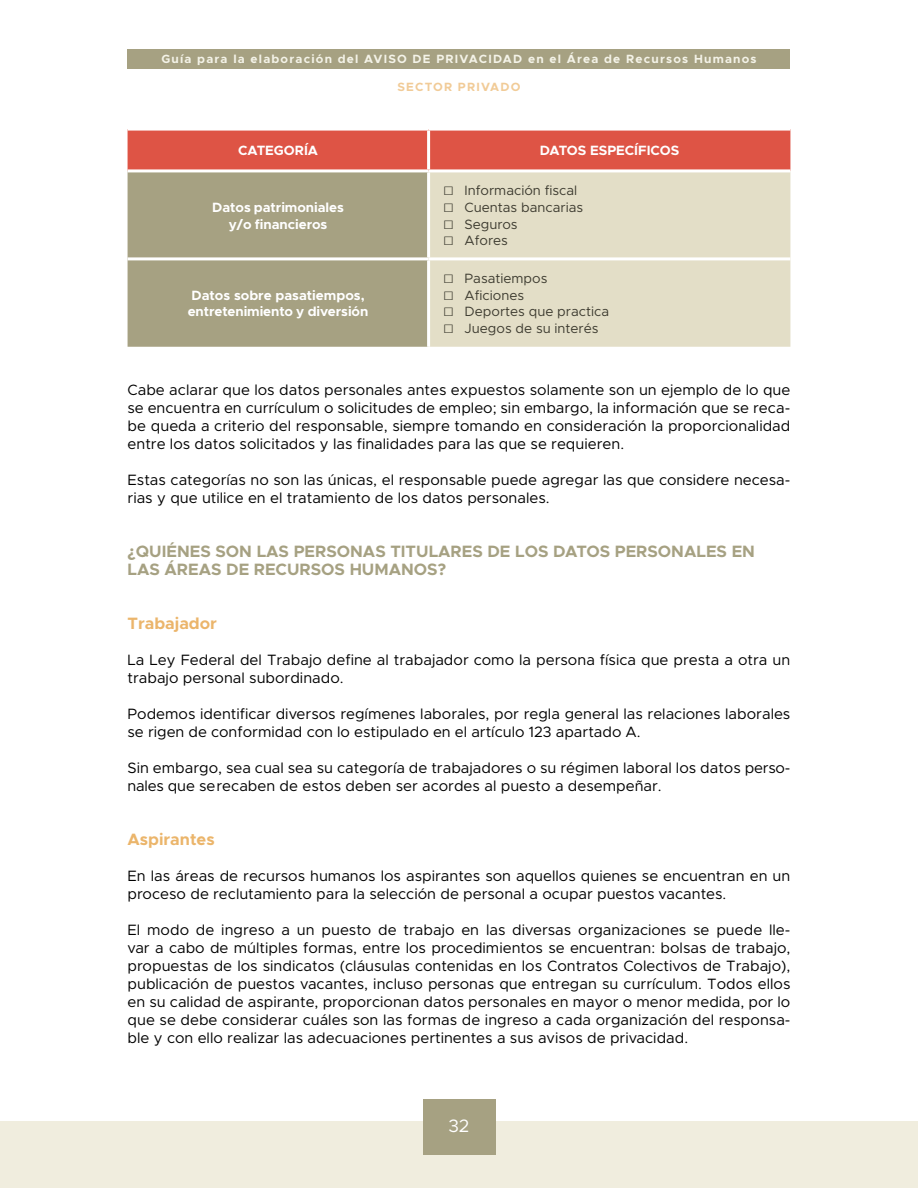
<style>
.page{position:relative;width:918px;height:1188px;background:#fff}
.page>*{position:absolute;margin:0;border:0;box-sizing:border-box;transform-origin:0 0}
.t1{font:18px "Metropolis";color:#fff}
.t2{font:700 16.5px/18px "Metropolis";color:#a6a182}
.t3{font:700 16.5px "Metropolis";color:#ebb56b}
.t4{font:15px/18px "Metropolis";color:#000}
.t5{font:13.5px "Metropolis";color:#3d3b30}
.t6{font:700 13.5px/16.5px "Metropolis";letter-spacing:-.005em;color:#fff;text-align:center}
.t7{font:700 12px "Metropolis";letter-spacing:.1em;color:#f4f3e8}
.t8{font:700 12px "Metropolis";letter-spacing:.1em;color:#f1cb97}
.s1{font-family:"Calibri";font-weight:300;font-size:18px}
</style>
<div class="page">
<div style="left:0;top:1121px;width:918px;height:67px;background:#f0edde"></div>
<div style="left:423px;top:1099px;width:72px;height:56px;background:#a6a182"></div>
<div style="left:128px;top:49px;width:662px;height:20px;background:#a6a182"></div>
<div style="left:128px;top:131px;width:662px;height:38px;background:#de5445"></div>
<div style="left:128px;top:172px;width:299px;height:175px;background:#a6a182"></div>
<div style="left:430px;top:172px;width:360px;height:175px;background:#e3dec7"></div>
<hr style="left:427px;top:131px;width:3px;height:38px;background:#fff">
<hr style="left:128px;top:257px;width:301px;height:3px;background:#fff">
<hr style="left:429px;top:257px;width:361px;height:3px;background:#fff">
<p class="t7" style="left:161px;top:51px;width:597px">Guía para la elaboración del AVISO DE PRIVACIDAD en el Área de Recursos Humanos</p>
<p class="t8" style="left:397px;top:80px;width:125px">SECTOR PRIVADO</p>
<p class="t6" style="left:238px;top:142px;width:82px">CATEGORÍA</p>
<p class="t6" style="left:540px;top:142px;width:141px">DATOS ESPECÍFICOS</p>
<p class="t6" style="left:212px;top:199px;width:133px">Datos patrimoniales y/o financieros</p>
<p class="t6" style="left:188px;top:287px;width:182px;text-align:left">Datos sobre pasatiempos, entretenimiento y diversión</p>
<p class="t5" style="left:443px;top:182px;width:136px"><span class="s1">□</span> Información fiscal</p>
<p class="t5" style="left:443px;top:199px;width:142px"><span class="s1">□</span> Cuentas bancarias</p>
<p class="t5" style="left:443px;top:216px;width:76px"><span class="s1">□</span> Seguros</p>
<p class="t5" style="left:443px;top:232px;width:66px"><span class="s1">□</span> Afores</p>
<p class="t5" style="left:443px;top:270px;width:106px"><span class="s1">□</span> Pasatiempos</p>
<p class="t5" style="left:443px;top:287px;width:83px"><span class="s1">□</span> Aficiones</p>
<p class="t5" style="left:443px;top:303px;width:168px"><span class="s1">□</span> Deportes que practica</p>
<p class="t5" style="left:443px;top:320px;width:157px"><span class="s1">□</span> Juegos de su interés</p>
<p class="t4" style="left:128px;top:381px;width:664px;text-align:justify">Cabe aclarar que los datos personales antes expuestos solamente son un ejemplo de lo que se encuentra en currículum o solicitudes de empleo; sin embargo, la información que se reca&shy;be queda a criterio del responsable, siempre tomando en consideración la proporcionalidad entre los datos solicitados y las finalidades para las que se requieren.</p>
<p class="t4" style="left:128px;top:471px;width:664px">Estas categorías no son las únicas, el responsable puede agregar las que considere necesa&shy;rias y que utilice en el tratamiento de los datos personales.</p>
<p class="t2" style="left:128px;top:542px;width:629px">¿QUIÉNES SON LAS PERSONAS TITULARES DE LOS DATOS PERSONALES EN<br>LAS ÁREAS DE RECURSOS HUMANOS?</p>
<p class="t3" style="left:128px;top:613px;width:91px">Trabajador</p>
<p class="t4" style="left:128px;top:651px;width:664px">La Ley Federal del Trabajo define al trabajador como la persona física que presta a otra un trabajo personal subordinado.</p>
<p class="t4" style="left:128px;top:705px;width:664px">Podemos identificar diversos regímenes laborales, por regla general las relaciones laborales se rigen de conformidad con lo estipulado en el artículo 123 apartado A.</p>
<p class="t4" style="left:128px;top:759px;width:664px">Sin embargo, sea cual sea su categoría de trabajadores o su régimen laboral los datos perso&shy;nales que se recaben de estos deben ser acordes al puesto a desempeñar.</p>
<p class="t3" style="left:128px;top:829px;width:89px">Aspirantes</p>
<p class="t4" style="left:128px;top:867px;width:664px">En las áreas de recursos humanos los aspirantes son aquellos quienes se encuentran en un proceso de reclutamiento para la selección de personal a ocupar puestos vacantes.</p>
<p class="t4" style="left:128px;top:921px;width:664px;text-align:justify">El modo de ingreso a un puesto de trabajo en las diversas organizaciones se puede lle&shy;var a cabo de múltiples formas, entre los procedimientos se encuentran: bolsas de trabajo, propuestas de los sindicatos (cláusulas contenidas en los Contratos Colectivos de Trabajo), publicación de puestos vacantes, incluso personas que entregan su currículum. Todos ellos en su calidad de aspirante, proporcionan datos personales en mayor o menor medida, por lo que se debe considerar cuáles son las formas de ingreso a cada organización del responsa&shy;ble y con ello realizar las adecuaciones pertinentes a sus avisos de privacidad.</p>
<p class="t1" style="left:448px;top:1114px;width:23px">32</p>
</div>
